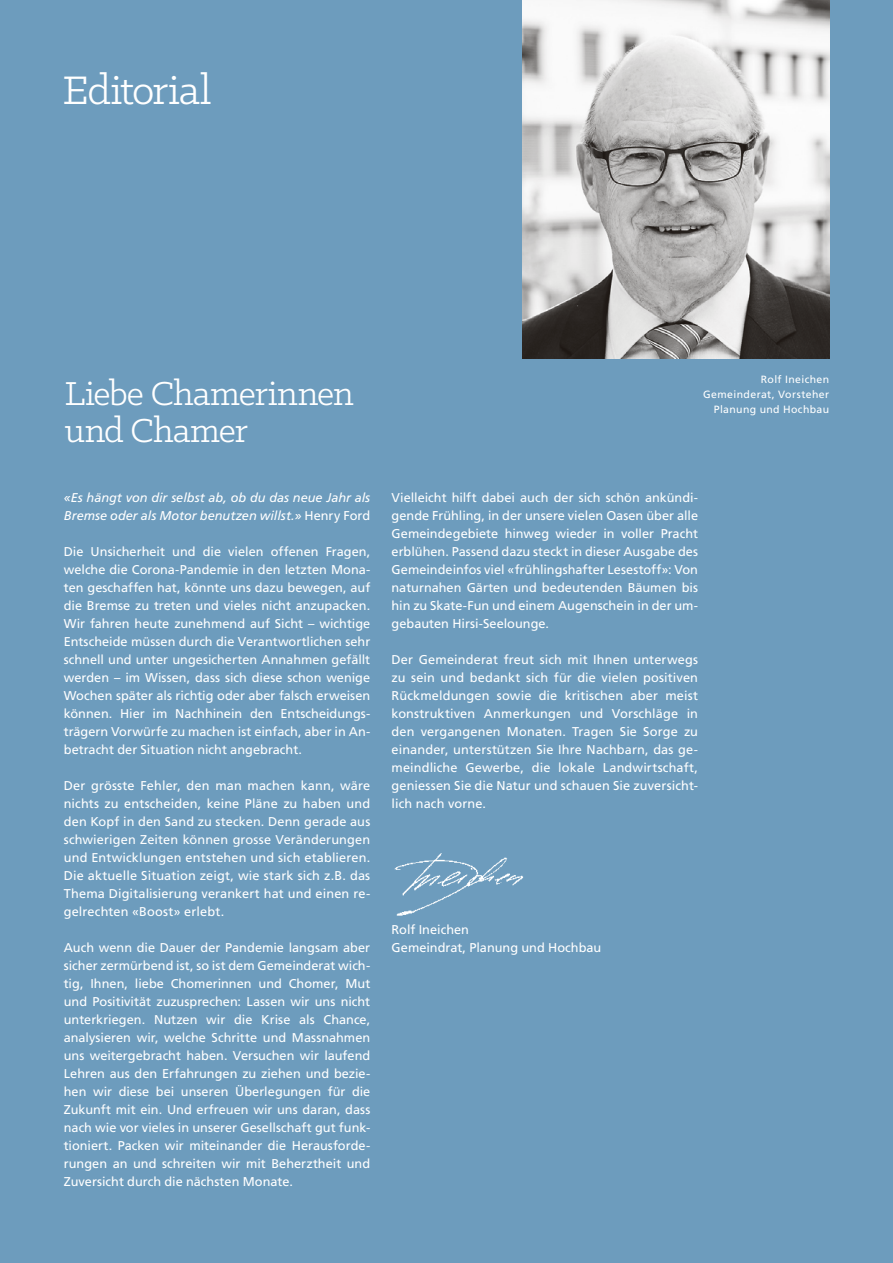
<style>
.page{position:relative;width:893px;height:1263px;background:#6d9cbd}
.page>*{position:absolute;margin:0;border:0;box-sizing:border-box;transform-origin:0 0}
.HD_Gemeinde_Titel_30{font:45px "Klinic Slab";letter-spacing:-.02em;color:#fff}
.HD_Gemeinde_Titel_25{font:37.5px/37.5px "Klinic Slab";letter-spacing:-.01em;color:#fff}
.HD_Grundtext{font:12.75px/18px "Frutiger LT Std";letter-spacing:.005em;color:#fff;text-align:justify}
.HD_Grundtext-2{font:italic 12.75px/18px "Frutiger LT Std";color:#fff}
.HD_Bildlegende{font:10.5px/15px "Frutiger LT Std";letter-spacing:.04em;color:#fff;text-align:right}
.s1{font-style:normal}
</style>
<div class="page">
<img style="left:394px;top:853px;width:130px;height:63px">
<img style="left:523px;top:0;width:306px;height:358px">
<p class="HD_Gemeinde_Titel_30" style="left:63px;top:61px;width:150px">Editorial</p>
<p class="HD_Gemeinde_Titel_25" style="left:65px;top:373px;width:290px">Liebe Chamerinnen und Chamer</p>
<p class="HD_Bildlegende" style="left:703px;top:372px;width:127px">Rolf Ineichen<br>Gemeinderat, Vorsteher<br>Planung und Hochbau</p>
<p class="HD_Grundtext-2" style="left:64px;top:489px;width:308px">«Es hängt von dir selbst ab, ob du das neue Jahr als<br>Bremse oder als Motor benutzen willst.» <span class="s1">Henry Ford</span></p>
<p class="HD_Grundtext" style="left:64px;top:543px;width:308px">Die Unsicherheit und die vielen offenen Fragen, welche die Corona-Pandemie in den letzten Mona&shy;ten geschaffen hat, könnte uns dazu bewegen, auf die Bremse zu treten und vieles nicht anzupacken.<br>Wir fahren heute zunehmend auf Sicht – wichtige Entscheide müssen durch die Verantwortlichen sehr schnell und unter ungesicherten Annahmen gefällt werden – im Wissen, dass sich diese schon wenige Wochen später als richtig oder aber falsch erweisen können. Hier im Nachhinein den Entscheidungs&shy;trägern Vorwürfe zu machen ist einfach, aber in An&shy;betracht der Situation nicht angebracht.</p>
<p class="HD_Grundtext" style="left:64px;top:777px;width:308px">Der grösste Fehler, den man machen kann, wäre nichts zu entscheiden, keine Pläne zu haben und den Kopf in den Sand zu stecken. Denn gerade aus schwierigen Zeiten können grosse Veränderungen und Entwicklungen entstehen und sich etablieren.<br>Die aktuelle Situation zeigt, wie stark sich z.B. das Thema Digitalisierung verankert hat und einen re&shy;gelrechten «Boost» erlebt.</p>
<p class="HD_Grundtext" style="left:64px;top:939px;width:308px">Auch wenn die Dauer der Pandemie langsam aber sicher zermürbend ist, so ist dem Gemeinderat wich&shy;tig, Ihnen, liebe Chomerinnen und Chomer, Mut und Positivität zuzusprechen: Lassen wir uns nicht unterkriegen. Nutzen wir die Krise als Chance, analysieren wir, welche Schritte und Massnahmen uns weitergebracht haben. Versuchen wir laufend Lehren aus den Erfahrungen zu ziehen und bezie&shy;hen wir diese bei unseren Überlegungen für die Zukunft mit ein. Und erfreuen wir uns daran, dass nach wie vor vieles in unserer Gesellschaft gut funk&shy;tioniert. Packen wir miteinander die Herausforde&shy;rungen an und schreiten wir mit Beherztheit und Zuversicht durch die nächsten Monate.</p>
<p class="HD_Grundtext" style="left:392px;top:489px;width:308px">Vielleicht hilft dabei auch der sich schön ankündi&shy;gende Frühling, in der unsere vielen Oasen über alle Gemeindegebiete hinweg wieder in voller Pracht erblühen. Passend dazu steckt in dieser Ausgabe des Gemeindeinfos viel «frühlingshafter Lesestoff»: Von naturnahen Gärten und bedeutenden Bäumen bis hin zu Skate-Fun und einem Augenschein in der um&shy;gebauten Hirsi-Seelounge.</p>
<p class="HD_Grundtext" style="left:392px;top:651px;width:308px">Der Gemeinderat freut sich mit Ihnen unterwegs zu sein und bedankt sich für die vielen positiven Rückmeldungen sowie die kritischen aber meist konstruktiven Anmerkungen und Vorschläge in den vergangenen Monaten. Tragen Sie Sorge zu einander, unterstützen Sie Ihre Nachbarn, das ge&shy;meindliche Gewerbe, die lokale Landwirtschaft, geniessen Sie die Natur und schauen Sie zuversicht&shy;lich nach vorne.</p>
<p class="HD_Grundtext" style="left:392px;top:921px;width:79px">Rolf Ineichen</p>
<p class="HD_Grundtext" style="left:392px;top:939px;width:211px">Gemeindrat, Planung und Hochbau</p>
</div>
